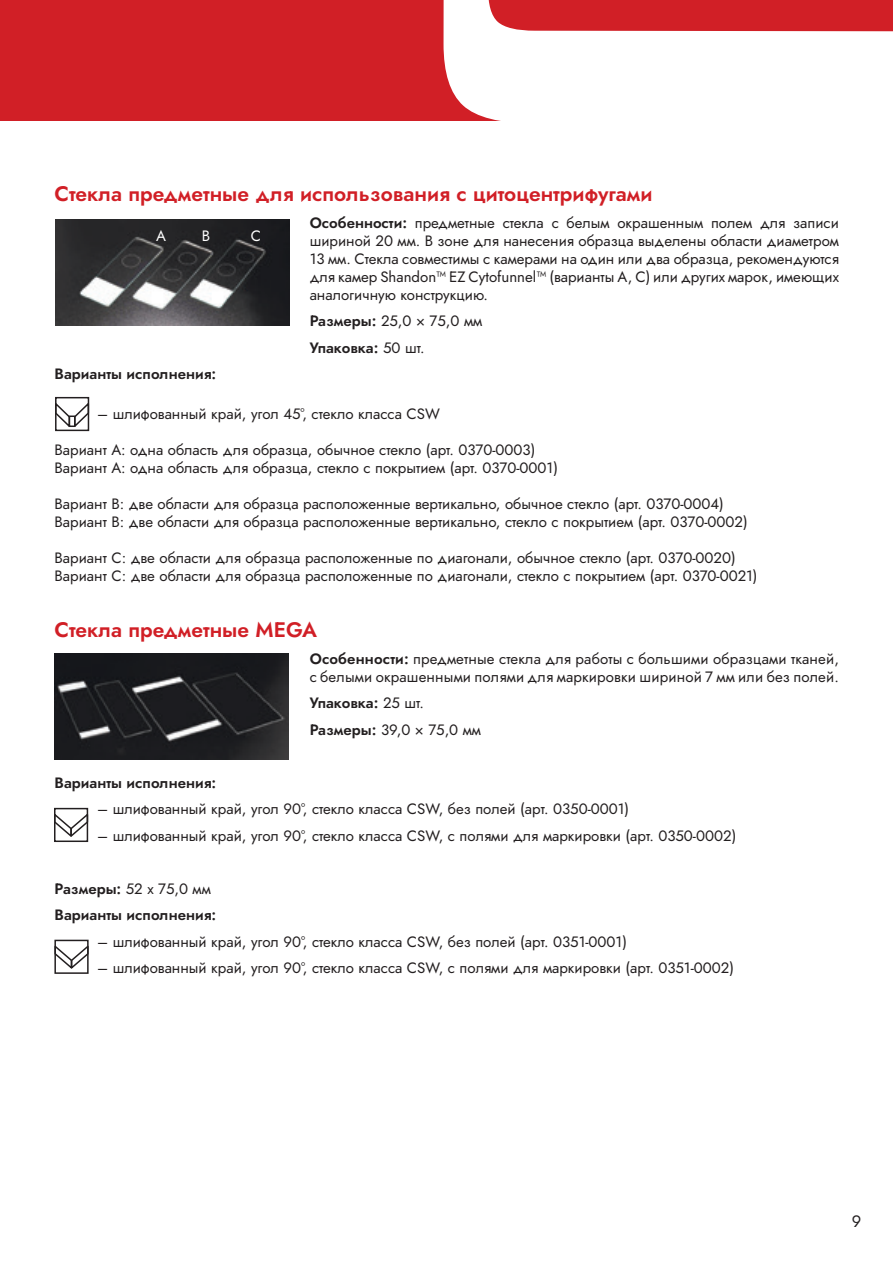
<style>
.page{position:relative;width:893px;height:1263px;background:#fff}
.page>*{position:absolute;margin:0;border:0;box-sizing:border-box;transform-origin:0 0}
.t1{font:600 21px "Jost";color:#d11f26}
.t2{font:16.5px "Jost";color:#231f20}
.t3{font:15px/18px "Jost";color:#231f20;text-align:justify}
.t4{font:600 15px "Jost";color:#231f20}
.t5{font:15px "Jost";color:#fff}
.s1{font-weight:600}
.s2{font-weight:400}
</style>
<div class="page">
<div style="left:0;top:0;width:893px;height:120px;background:#d11f26"></div>
<svg style="left:443px;top:0;width:450px;height:121px;fill:#fff"></svg>
<div style="left:55px;top:397px;width:34px;height:34px;border:2px solid #231f20"></div>
<svg style="left:55px;top:402px;width:35px;height:28px"></svg>
<div style="left:54px;top:808px;width:34px;height:34px;border:2px solid #231f20"></div>
<svg style="left:54px;top:812px;width:35px;height:27px"></svg>
<div style="left:54px;top:940px;width:35px;height:34px;border:2px solid #231f20"></div>
<svg style="left:54px;top:944px;width:35px;height:27px"></svg>
<img style="left:55px;top:219px;width:234px;height:106px">
<img style="left:54px;top:653px;width:234px;height:107px">
<p class="t1" style="left:55px;top:180px;width:599px">Стекла предметные для использования с цитоцентрифугами</p>
<p class="t3" style="left:310px;top:214px;width:531px"><span class="s1">Особенности:</span> предметные стекла с белым окрашенным полем для записи шириной 20 мм. В зоне для нанесения образца выделены области диаметром 13 мм. Стекла совместимы с камерами на один или два образца, рекомендуются для камер Shandon™ EZ Cytofunnel™ (варианты А, С) или других марок, имеющих аналогичную конструкцию.</p>
<p class="t3" style="left:310px;top:312px;width:174px"><span class="s1">Размеры:</span> 25,0 × 75,0 мм</p>
<p class="t4" style="left:310px;top:337px;width:116px">Упаковка: <span class="s2">50 шт.</span></p>
<p class="t4" style="left:55px;top:364px;width:163px">Варианты исполнения:</p>
<p class="t3" style="left:97px;top:404px;width:344px">– шлифованный край, угол 45°, стекло класса CSW</p>
<p class="t3" style="left:55px;top:440px;width:482px">Вариант А: одна область для образца, обычное стекло (арт. 0370-0003)</p>
<p class="t3" style="left:55px;top:458px;width:505px">Вариант А: одна область для образца, стекло с покрытием (арт. 0370-0001)</p>
<p class="t3" style="left:55px;top:494px;width:671px">Вариант В: две области для образца расположенные вертикально, обычное стекло (арт. 0370-0004)</p>
<p class="t3" style="left:55px;top:512px;width:695px">Вариант В: две области для образца расположенные вертикально, стекло с покрытием (арт. 0370-0002)</p>
<p class="t3" style="left:55px;top:548px;width:683px">Вариант C: две области для образца расположенные по диагонали, обычное стекло (арт. 0370-0020)</p>
<p class="t3" style="left:55px;top:566px;width:704px">Вариант C: две области для образца расположенные по диагонали, стекло с покрытием (арт. 0370-0021)</p>
<p class="t1" style="left:55px;top:615px;width:264px">Стекла предметные MEGA</p>
<p class="t3" style="left:310px;top:649px;width:531px"><span class="s1">Особенности:</span> предметные стекла для работы с большими образцами тканей, с белыми окрашенными полями для маркировки шириной 7 мм или без полей.</p>
<p class="t4" style="left:310px;top:693px;width:116px">Упаковка: <span class="s2">25 шт.</span></p>
<p class="t3" style="left:310px;top:720px;width:173px"><span class="s1">Размеры:</span> 39,0 × 75,0 мм</p>
<p class="t4" style="left:55px;top:772px;width:163px">Варианты исполнения:</p>
<p class="t3" style="left:97px;top:800px;width:534px">– шлифованный край, угол 90°, стекло класса CSW, без полей (арт. 0350-0001)</p>
<p class="t3" style="left:97px;top:826px;width:641px">– шлифованный край, угол 90°, стекло класса CSW, с полями для маркировки (арт. 0350-0002)</p>
<p class="t3" style="left:55px;top:879px;width:158px"><span class="s1">Размеры:</span> 52 х 75,0 мм</p>
<p class="t4" style="left:55px;top:905px;width:163px">Варианты исполнения:</p>
<p class="t3" style="left:97px;top:932px;width:531px">– шлифованный край, угол 90°, стекло класса CSW, без полей (арт. 0351-0001)</p>
<p class="t3" style="left:97px;top:959px;width:638px">– шлифованный край, угол 90°, стекло класса CSW, с полями для маркировки (арт. 0351-0002)</p>
<p class="t5" style="left:156px;top:226px;width:11px">A</p>
<p class="t5" style="left:202px;top:226px;width:10px">B</p>
<p class="t5" style="left:251px;top:226px;width:12px">C</p>
<p class="t2" style="left:852px;top:1209px;width:11px">9</p>
</div>
